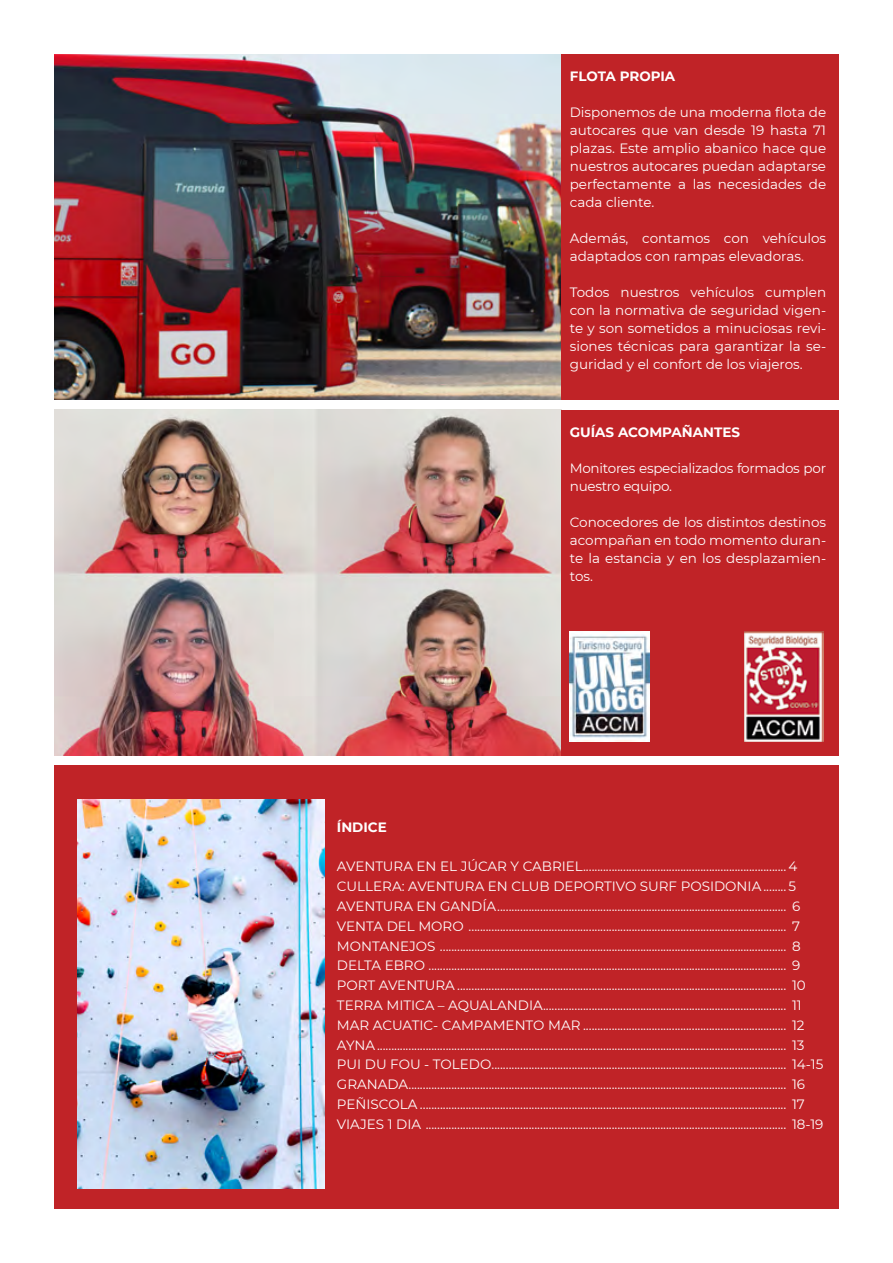
<style>
.page{position:relative;width:893px;height:1263px;background:#fff}
.page>*{position:absolute;margin:0;border:0;box-sizing:border-box;transform-origin:0 0}
.t1{font:13.5px/19.8px "Montserrat";color:#fff;text-align:justify}
.t2{font:13.5px/18px "Montserrat";letter-spacing:-.02em;color:#fff}
.t3{font:700 13.5px "Montserrat";color:#fff}
</style>
<div class="page">
<div style="left:54px;top:765px;width:785px;height:444px;background:#c02327"></div>
<img style="left:77px;top:799px;width:248px;height:389px">
<img style="left:54px;top:54px;width:507px;height:346px">
<div style="left:561px;top:54px;width:278px;height:346px;background:#c02327"></div>
<img style="left:54px;top:410px;width:507px;height:345px">
<div style="left:561px;top:410px;width:278px;height:345px;background:#c02327"></div>
<img style="left:570px;top:631px;width:79px;height:110px">
<img style="left:744px;top:631px;width:79px;height:110px">
<p class="t3" style="left:570px;top:67px;width:107px">FLOTA PROPIA</p>
<p class="t1" style="left:570px;top:103px;width:258px;line-height:18px">Disponemos de una moderna flota de autocares que van desde 19 hasta 71 plazas. Este amplio abanico hace que nuestros autocares puedan adaptarse perfectamente a las necesidades de cada cliente.</p>
<p class="t1" style="left:570px;top:229px;width:258px;line-height:18px">Además, contamos con vehículos adaptados con rampas elevadoras.</p>
<p class="t1" style="left:570px;top:283px;width:258px;line-height:18px">Todos nuestros vehículos cumplen con la normativa de seguridad vigen&shy;te y son sometidos a minuciosas revi&shy;siones técnicas para garantizar la se&shy;guridad y el confort de los viajeros.</p>
<p class="t3" style="left:570px;top:422px;width:172px">GUÍAS ACOMPAÑANTES</p>
<p class="t2" style="left:570px;top:459px;width:258px">Monitores especializados formados por nuestro equipo.</p>
<p class="t1" style="left:570px;top:513px;width:258px;line-height:18px">Conocedores de los distintos destinos acompañan en todo momento duran&shy;te la estancia y en los desplazamien&shy;tos.</p>
<p class="t3" style="left:337px;top:817px;width:51px">ÍNDICE</p>
<p class="t1" style="left:337px;top:856px;width:488px;text-align:left">AVENTURA EN EL JÚCAR Y CABRIEL....................................................................... 4<br>CULLERA: AVENTURA EN CLUB DEPORTIVO SURF POSIDONIA ........ 5<br>AVENTURA EN GANDÍA..................................................................................................... 6<br>VENTA DEL MORO ............................................................................................................... 7<br>MONTANEJOS ......................................................................................................................... 8<br>DELTA EBRO ............................................................................................................................. 9<br>PORT AVENTURA ................................................................................................................... 10<br>TERRA MITICA – AQUALANDIA..................................................................................... 11<br>MAR ACUATIC- CAMPAMENTO MAR ....................................................................... 12<br>AYNA............................................................................................................................................... 13<br>PUI DU FOU - TOLEDO....................................................................................................... 14-15<br>GRANADA.................................................................................................................................... 16<br>PEÑISCOLA ................................................................................................................................ 17<br>VIAJES 1 DIA .............................................................................................................................. 18-19</p>
</div>
